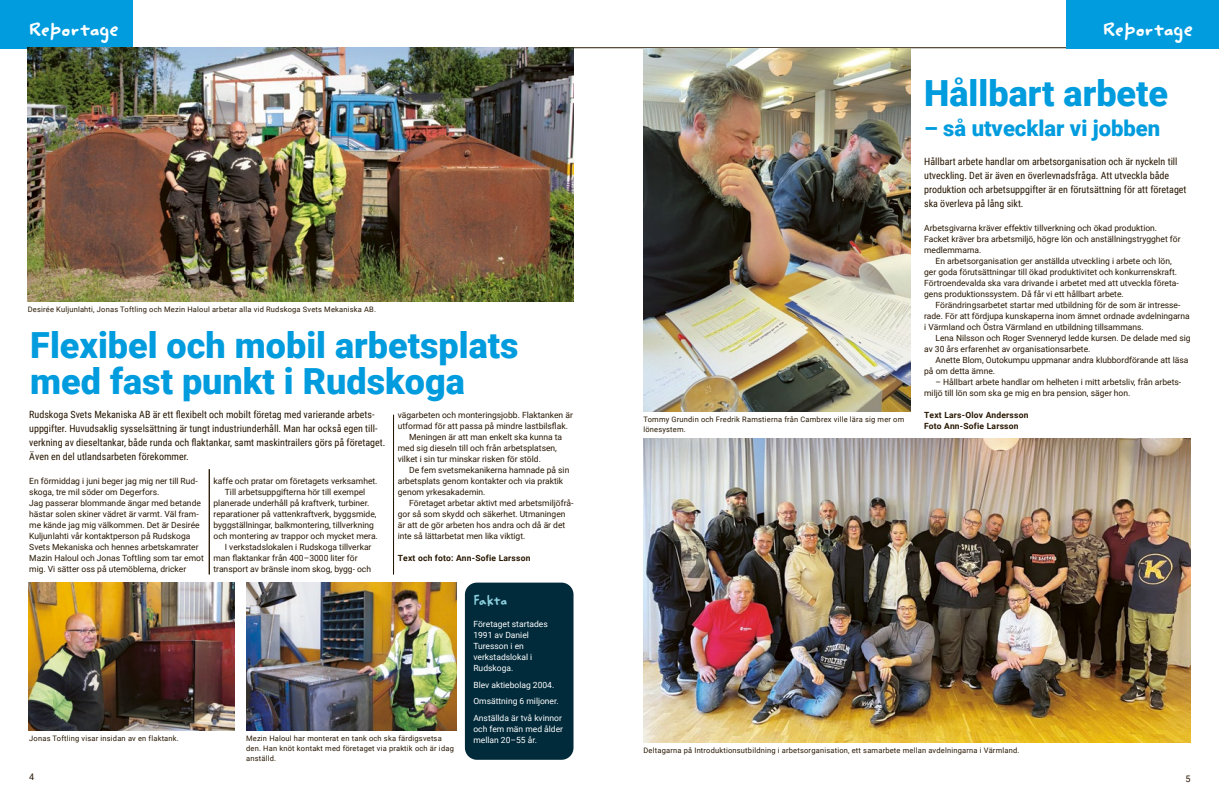
<style>
.page{position:relative;width:1219px;height:808px;background:#fff}
.page>*{position:absolute;margin:0;border:0;box-sizing:border-box;transform-origin:0 0}
.t1{font:900 36px/36px "Roboto";color:#009cde}
.t2{font:900 22px "Roboto";color:#009cde}
.t3{font:21px "Minute";color:#fff}
.t4{font:14.5px "Minute";color:#8bcfde}
.t5{font:10px/14px "Roboto Condensed";color:#281702}
.t6{font:9px "Roboto";color:#281702}
.t7{font:8.5px/11px "Roboto";color:#281702}
.t8{font:8.5px/11px "Roboto";color:#fff}
.t9{font:700 8.5px/11px "Roboto";letter-spacing:.025em;color:#281702}
.t10{font:7.5px/10px "Roboto";letter-spacing:.025em;color:#281702}
</style>
<div class="page">
<hr style="left:0;top:47px;width:1219px;height:1px;background:#281702">
<div style="left:1067px;top:0;width:152px;height:48px;background:#009cde"></div>
<div style="left:0;top:0;width:132px;height:48px;background:#009cde"></div>
<hr style="left:209px;top:469px;width:1px;height:105px;background:#281702">
<hr style="left:393px;top:415px;width:1px;height:159px;background:#281702">
<div style="left:465px;top:583px;width:108px;height:177px;background:#012a3a;border-radius:12px"></div>
<img style="left:28px;top:583px;width:206px;height:147px">
<img style="left:246px;top:583px;width:210px;height:147px">
<img style="left:28px;top:47px;width:545px;height:254px">
<img style="left:643px;top:439px;width:548px;height:303px">
<img style="left:643px;top:48px;width:267px;height:364px">
<h3 class="t3" style="left:29px;top:13px;width:92px">Reportage</h3>
<p class="t10" style="left:28px;top:304px;width:350px">Desirée Kuljunlahti, Jonas Toftling och Mezin Haloul arbetar alla vid Rudskoga Svets Mekaniska AB.</p>
<h1 class="t1" style="left:30px;top:326px;width:490px">Flexibel och mobil arbetsplats med fast punkt i Rudskoga</h1>
<p class="t5" style="left:29px;top:407px;width:358px">Rudskoga Svets Mekaniska AB är ett flexibelt och mobilt företag med varierande arbets&shy;uppgifter. Huvudsaklig sysselsättning är tungt industriunderhåll. Man har också egen till&shy;verkning av dieseltankar, både runda och flaktankar, samt maskintrailers görs på företaget.<br>Även en del utlandsarbeten förekommer.</p>
<p class="t7" style="left:398px;top:409px;width:177px">vägarbeten och monteringsjobb. Flaktanken är</p>
<p class="t7" style="left:398px;top:420px;width:172px">utformad för att passa på mindre lastbilsflak.</p>
<p class="t7" style="left:409px;top:431px;width:155px">Meningen är att man enkelt ska kunna ta</p>
<p class="t7" style="left:398px;top:442px;width:161px">med sig dieseln till och från arbetsplatsen,</p>
<p class="t7" style="left:398px;top:453px;width:145px">vilket i sin tur minskar risken för stöld.</p>
<p class="t7" style="left:409px;top:464px;width:162px">De fem svetsmekanikerna hamnade på sin</p>
<p class="t7" style="left:398px;top:475px;width:167px">arbetsplats genom kontakter och via praktik</p>
<p class="t7" style="left:398px;top:486px;width:89px">genom yrkesakademin.</p>
<p class="t7" style="left:409px;top:497px;width:166px">Företaget arbetar aktivt med arbetsmiljöfrå-</p>
<p class="t7" style="left:398px;top:508px;width:169px">gor så som skydd och säkerhet. Utmaningen</p>
<p class="t7" style="left:398px;top:519px;width:169px">är att de gör arbeten hos andra och då är det</p>
<p class="t7" style="left:398px;top:530px;width:129px">inte så lättarbetat men lika viktigt.</p>
<p class="t9" style="left:398px;top:552px;width:134px">Text och foto: Ann-Sofie Larsson</p>
<h3 class="t4" style="left:473px;top:589px;width:36px">Fakta</h3>
<p class="t8" style="left:473px;top:618px;width:76px">Företaget startades<br>1991 av Daniel<br>Turesson i en verkstadslokal i<br>Rudskoga.</p>
<p class="t8" style="left:473px;top:676px;width:90px;line-height:16.7px">Blev aktiebolag 2004.<br>Omsättning 6 miljoner.<br>Anställda är två kvinnor</p>
<p class="t8" style="left:473px;top:723px;width:91px">och fem män med ålder mellan 20–55 år.</p>
<p class="t7" style="left:29px;top:475px;width:176px">En förmiddag i juni beger jag mig ner till Rud&shy;skoga, tre mil söder om Degerfors.<br>Jag passerar blommande ängar med betande hästar solen skiner vädret är varmt. Väl fram&shy;me kände jag mig välkommen. Det är Desirée Kuljunlahti vår kontaktperson på Rudskoga Svets Mekaniska och hennes arbetskamrater Mazin Haloul och Jonas Toftling som tar emot mig. Vi sätter oss på utemöblerna, dricker</p>
<p class="t7" style="left:214px;top:475px;width:165px">kaffe och pratar om företagets verksamhet.</p>
<p class="t7" style="left:225px;top:486px;width:142px">Till arbetsuppgifterna hör till exempel</p>
<p class="t7" style="left:214px;top:497px;width:157px">planerade underhåll på kraftverk, turbiner.</p>
<p class="t7" style="left:214px;top:508px;width:165px">reparationer på vattenkraftverk, byggsmide,</p>
<p class="t7" style="left:214px;top:519px;width:162px">byggställningar, balkmontering, tillverkning</p>
<p class="t7" style="left:214px;top:530px;width:166px">och montering av trappor och mycket mera.</p>
<p class="t7" style="left:225px;top:541px;width:148px">I verkstadslokalen i Rudskoga tillverkar</p>
<p class="t7" style="left:214px;top:552px;width:146px">man flaktankar från 400–3000 liter för</p>
<p class="t7" style="left:214px;top:563px;width:159px">transport av bränsle inom skog, bygg- och</p>
<p class="t10" style="left:29px;top:733px;width:151px">Jonas Toftling visar insidan av en flaktank.</p>
<p class="t10" style="left:246px;top:733px;width:209px">Mezin Haloul har monterat en tank och ska färdigsvetsa den. Han knöt kontakt med företaget via praktik och är idag anställd.</p>
<h3 class="t3" style="left:1103px;top:13px;width:92px">Reportage</h3>
<p class="t10" style="left:643px;top:414px;width:262px">Tommy Grundin och Fredrik Ramstierna från Cambrex ville lära sig mer om lönesystem.</p>
<h1 class="t1" style="left:924px;top:73px;width:245px">Hållbart arbete</h1>
<h2 class="t2" style="left:924px;top:112px;width:238px">– så utvecklar vi jobben</h2>
<p class="t5" style="left:924px;top:154px;width:264px">Hållbart arbete handlar om arbetsorganisation och är nyckeln till utveckling. Det är även en överlevnadsfråga. Att utveckla både produktion och arbetsuppgifter är en förutsättning för att företaget ska överleva på lång sikt.</p>
<p class="t7" style="left:924px;top:222px;width:258px">Arbetsgivarna kräver effektiv tillverkning och ökad produktion.<br>Facket kräver bra arbetsmiljö, högre lön och anställningstrygghet för medlemmarna.</p>
<p class="t7" style="left:924px;top:255px;width:256px;text-indent:11px">En arbetsorganisation ger anställda utveckling i arbete och lön, ger goda förutsättningar till ökad produktivitet och konkurrenskraft.<br>Förtroendevalda ska vara drivande i arbetet med att utveckla företa&shy;gens produktionssystem. Då får vi ett hållbart arbete.</p>
<p class="t7" style="left:924px;top:299px;width:267px;text-indent:11px">Förändringsarbetet startar med utbildning för de som är intresse&shy;rade. För att fördjupa kunskaperna inom ämnet ordnade avdelningarna i Värmland och Östra Värmland en utbildning tillsammans.</p>
<p class="t7" style="left:924px;top:332px;width:268px;text-indent:11px">Lena Nilsson och Roger Svenneryd ledde kursen. De delade med sig av 30 års erfarenhet av organisationsarbete.</p>
<p class="t7" style="left:924px;top:354px;width:266px;text-indent:11px">Anette Blom, Outokumpu uppmanar andra klubbordförande att läsa på om detta ämne.</p>
<p class="t7" style="left:924px;top:376px;width:259px;text-indent:11px">– Hållbart arbete handlar om helheten i mitt arbetsliv, från arbets&shy;miljö till lön som ska ge mig en bra pension, säger hon.</p>
<p class="t9" style="left:924px;top:409px;width:106px">Text Lars-Olov Andersson<br>Foto Ann-Sofie Larsson</p>
<p class="t10" style="left:643px;top:745px;width:377px">Deltagarna på Introduktionsutbildning i arbetsorganisation, ett samarbete mellan avdelningarna i Värmland.</p>
<p class="t6" style="left:29px;top:770px;width:7px">4</p>
<p class="t6" style="left:1185px;top:772px;width:7px">5</p>
</div>
